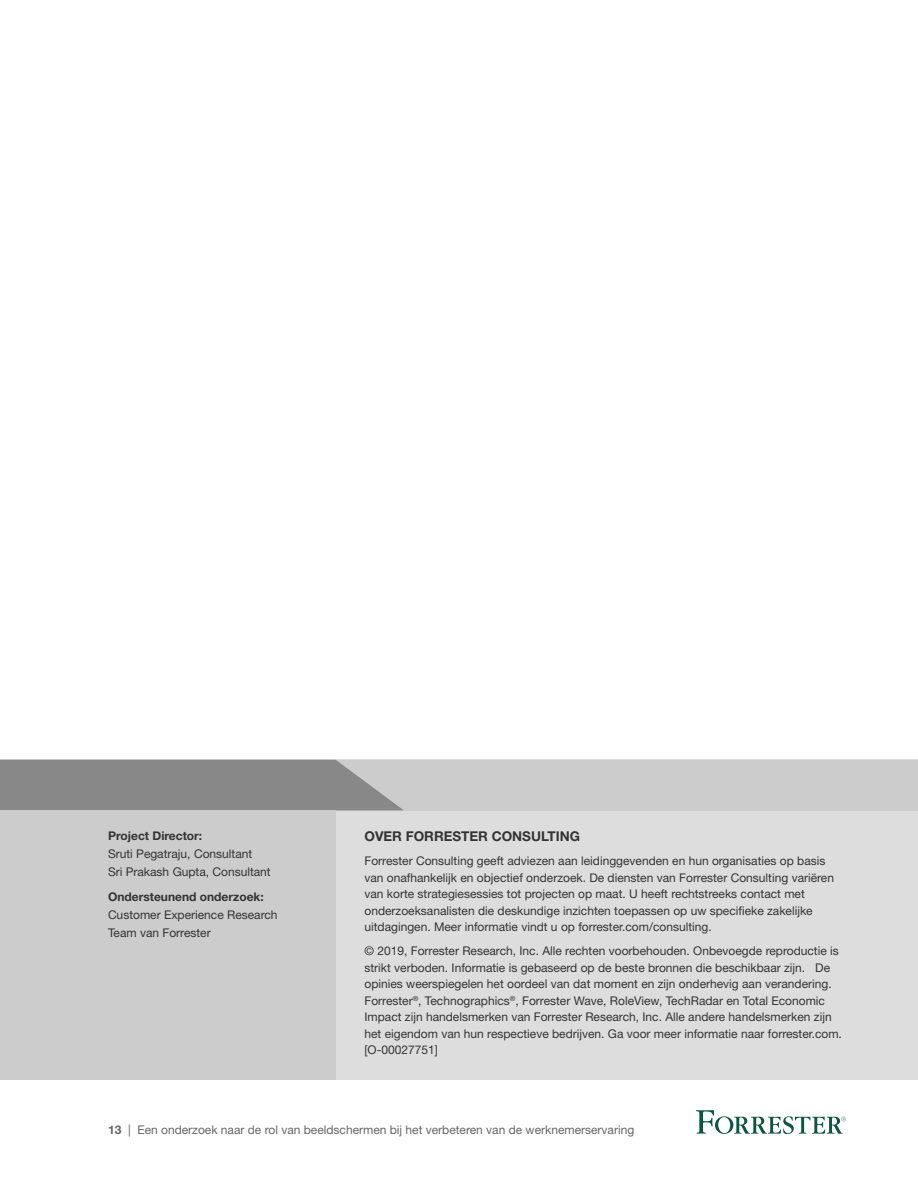
<style>
.page{position:relative;width:918px;height:1188px;background:#fff}
.page>*{position:absolute;margin:0;border:0;box-sizing:border-box;transform-origin:0 0}
.Heading_3{font:700 13.5px "Helvetica Neue LT Std";color:#333}
.Disclosures{font:12px/16.5px "Helvetica Neue LT Std";color:#333}
.t1{font:12px "Helvetica Neue LT Std";color:#666}
.s1{font-weight:700}
</style>
<div class="page">
<svg style="left:696px;top:1110px;width:150px;height:24px"></svg>
<div style="left:0;top:760px;width:918px;height:320px;background:#ddd"></div>
<div style="left:0;top:760px;width:918px;height:50px;background:#ccc"></div>
<svg style="left:0;top:760px;width:403px;height:50px;background:#8d8d8d"></svg>
<div style="left:0;top:810px;width:336px;height:270px;background:#ccc"></div>
<p class="Disclosures" style="left:108px;top:827px;width:164px;line-height:18px"><span class="s1">Project Director:<br></span>Sruti Pegatraju, Consultant<br>Sri Prakash Gupta, Consultant</p>
<p class="Disclosures" style="left:108px;top:888px;width:171px;line-height:18px"><span class="s1">Ondersteunend onderzoek:<br></span>Customer Experience Research<br>Team van Forrester</p>
<p class="Heading_3" style="left:364px;top:828px;width:217px">OVER FORRESTER CONSULTING</p>
<p class="Disclosures" style="left:364px;top:852px;width:471px">Forrester Consulting geeft adviezen aan leidinggevenden en hun organisaties op basis van onafhankelijk en objectief onderzoek. De diensten van Forrester Consulting variëren van korte strategiesessies tot projecten op maat. U heeft rechtstreeks contact met onderzoeksanalisten die deskundige inzichten toepassen op uw specifieke zakelijke uitdagingen. Meer informatie vindt u op forrester.com/consulting.</p>
<p class="Disclosures" style="left:364px;top:942px;width:479px">© 2019, Forrester Research, Inc. Alle rechten voorbehouden. Onbevoegde reproductie is strikt verboden. Informatie is gebaseerd op de beste bronnen die beschikbaar zijn. De opinies weerspiegelen het oordeel van dat moment en zijn onderhevig aan verandering.<br>Forrester<sup>®</sup>, Technographics<sup>®</sup>, Forrester Wave, RoleView, TechRadar en Total Economic Impact zijn handelsmerken van Forrester Research, Inc. Alle andere handelsmerken zijn het eigendom van hun respectieve bedrijven. Ga voor meer informatie naar forrester.com. [O-00027751]</p>
<p class="t1" style="left:108px;top:1123px;width:528px"><span class="s1">13</span> | Een onderzoek naar de rol van beeldschermen bij het verbeteren van de werknemerservaring</p>
</div>
